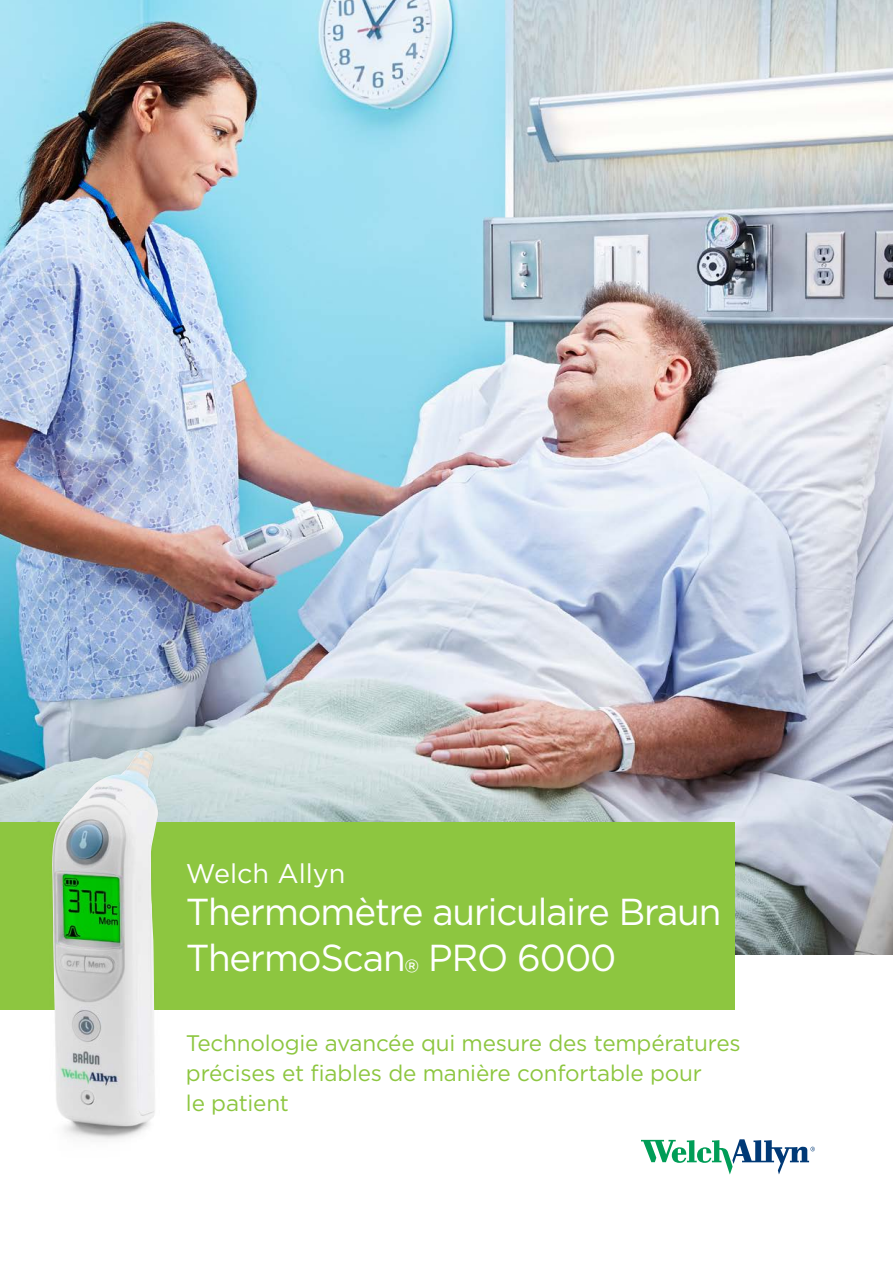
<style>
.page{position:relative;width:893px;height:1263px;background:#fff}
.page>*{position:absolute;margin:0;border:0;box-sizing:border-box;transform-origin:0 0}
.t1{font:37.5px/46.5px "Gotham";letter-spacing:-.03em;color:#fff}
.t2{font:27px "Gotham";color:#fff}
.t3{font:22.5px/30px "Gotham";letter-spacing:-.01em;color:#8dc640}
</style>
<div class="page">
<img style="left:0;top:0;width:893px;height:955px">
<svg style="left:641px;top:1139px;width:174px;height:35px"></svg>
<div style="left:0;top:822px;width:735px;height:187px;background:#8dc640"></div>
<img style="left:0;top:731px;width:201px;height:409px">
<img style="left:52px;top:750px;width:106px;height:375px">
<p class="t2" style="left:186px;top:856px;width:161px">Welch Allyn</p>
<h1 class="t1" style="left:186px;top:888px;width:537px">Thermomètre auriculaire Braun<br>ThermoScan® PRO 6000</h1>
<p class="t3" style="left:186px;top:1028px;width:556px">Technologie avancée qui mesure des températures précises et fiables de manière confortable pour<br>le patient</p>
</div>
